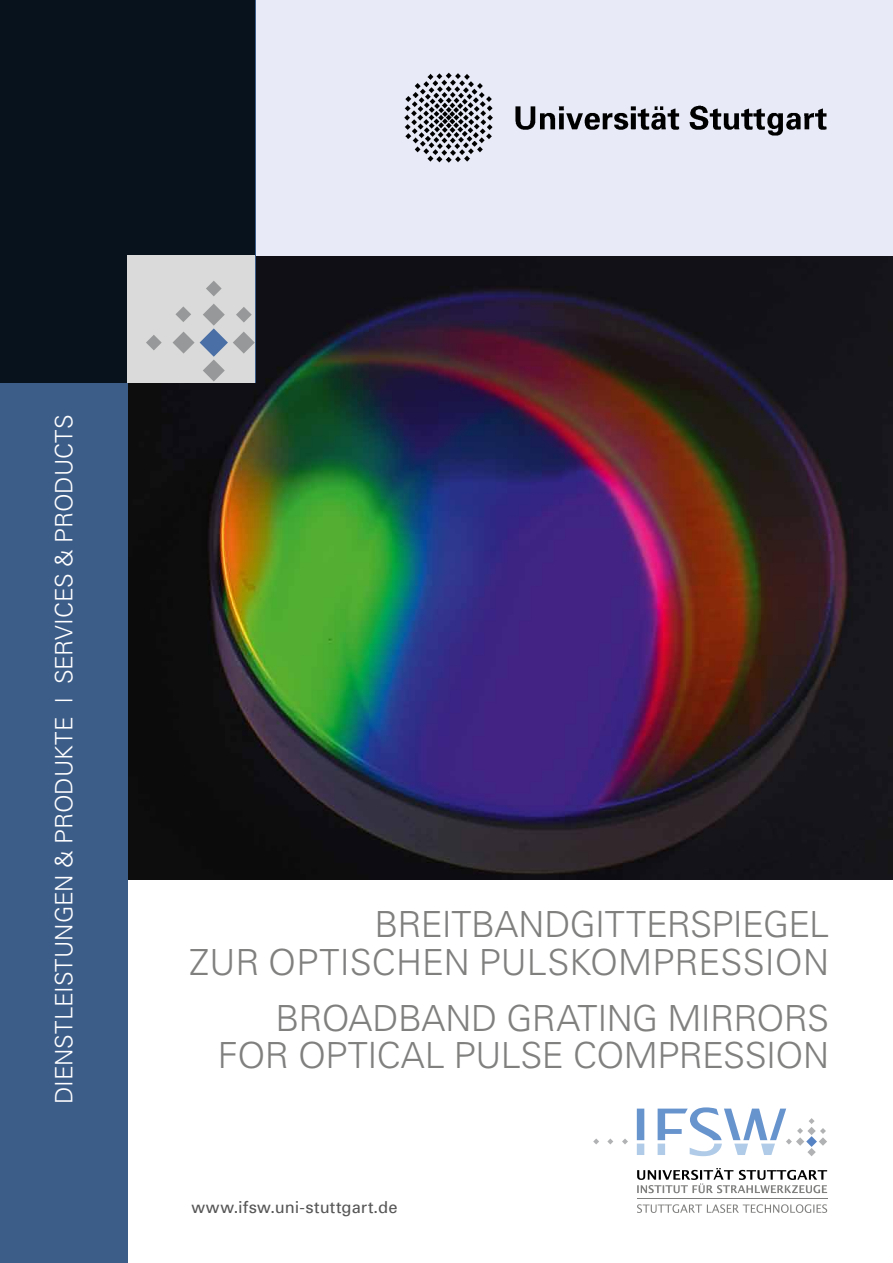
<style>
.page{position:relative;width:893px;height:1263px;background:#fff}
.page>*{position:absolute;margin:0;border:0;box-sizing:border-box;transform-origin:0 0}
.t1{font:300 36px/37.5px "Univers";letter-spacing:-.01em;color:#80807f;text-align:right}
.t2{font:300 24px "Univers";color:#fff}
.t3{font:16.5px "Univers";letter-spacing:.01em;color:#565656}
</style>
<div class="page">
<img style="left:128px;top:255px;width:765px;height:625px">
<div style="left:0;top:383px;width:128px;height:880px;background:#3d5d89"></div>
<div style="left:255px;top:0;width:638px;height:255px;background:#e8ebf7"></div>
<div style="left:0;top:0;width:255px;height:383px;background:#08121d"></div>
<img style="left:404px;top:72px;width:423px;height:91px">
<svg style="left:622px;top:1138px;width:6px;height:6px"></svg>
<svg style="left:607px;top:1138px;width:6px;height:6px"></svg>
<svg style="left:593px;top:1138px;width:6px;height:6px"></svg>
<svg style="left:637px;top:1107px;width:190px;height:49px"></svg>
<svg style="left:637px;top:1204px;width:190px;height:9px"></svg>
<svg style="left:637px;top:1168px;width:190px;height:25px"></svg>
<hr style="left:637px;top:1198px;width:190px;height:1px;background:#80807f">
<div style="left:128px;top:255px;width:127px;height:128px;background:#dadada"></div>
<svg style="left:146px;top:335px;width:16px;height:15px"></svg>
<svg style="left:206px;top:281px;width:16px;height:15px"></svg>
<svg style="left:173px;top:304px;width:82px;height:77px"></svg>
<p class="t2" style="left:50px;top:1104px;width:691px;rotate:-90deg">DIENSTLEISTUNGEN &amp; PRODUKTE | SERVICES &amp; PRODUCTS</p>
<p class="t1" style="left:189px;top:904px;width:641px">BREITBANDGITTERSPIEGEL<br>ZUR OPTISCHEN PULSKOMPRESSION</p>
<p class="t1" style="left:218px;top:998px;width:613px">BROADBAND GRATING MIRRORS<br>FOR OPTICAL PULSE COMPRESSION</p>
<p class="t3" style="left:191px;top:1196px;width:208px">www.ifsw.uni-stuttgart.de</p>
</div>
